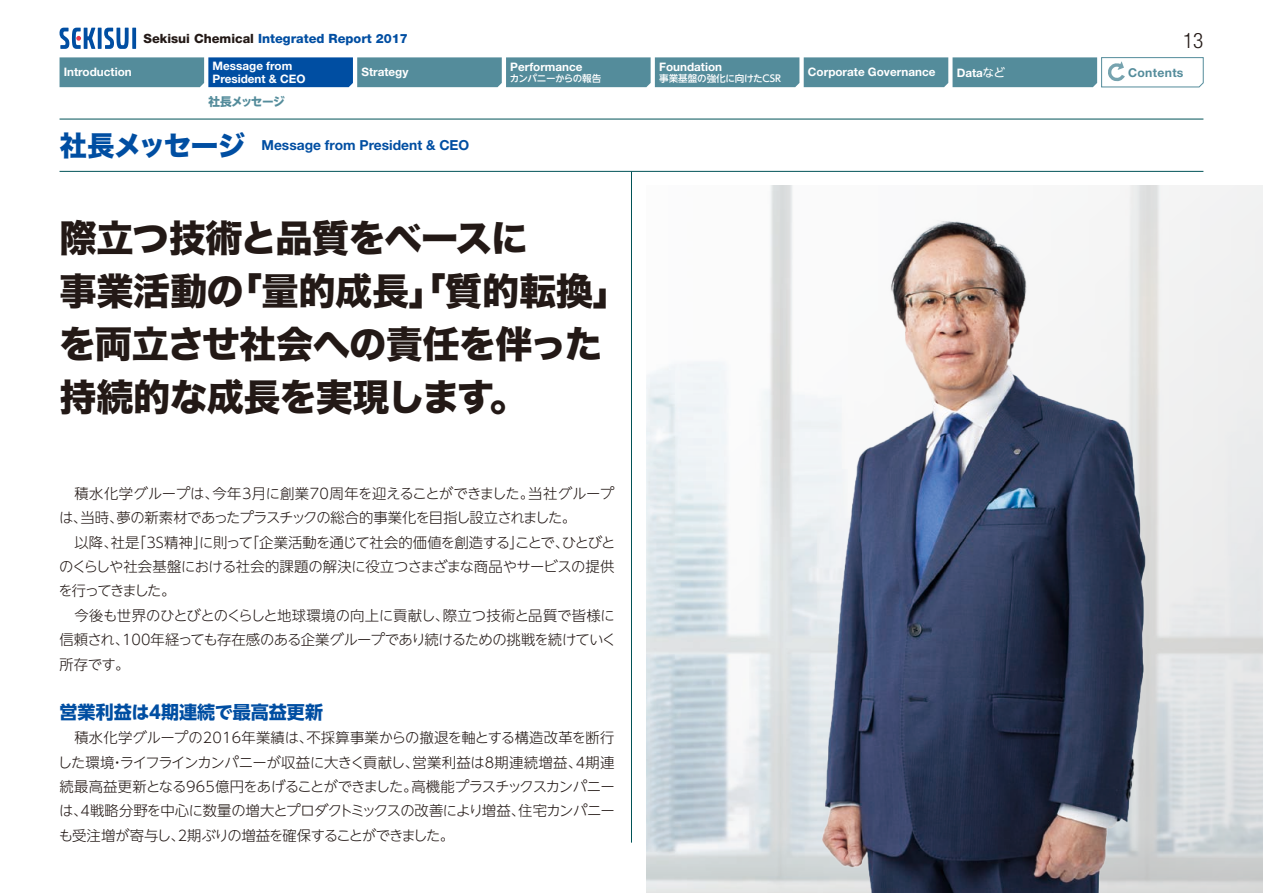
<style>
.page{position:relative;width:1263px;height:893px;background:#fff}
.page>*{position:absolute;margin:0;border:0;box-sizing:border-box;transform-origin:0 0}
.t1{font:37.2px/53.1px "Hira Kaku Std N W8";letter-spacing:-.015em;color:#231916}
.t2{font:300 condensed 21.3px "Helvetica Neue";color:#231916}
.t3{font:700 18px "UD Shin Go NT Pro";color:#004ea2}
.t4{font:300 14.4px/24.5px "UD Shin Go NT Pro";letter-spacing:-.035em;color:#231916;text-align:justify}
.t5{font:700 13.8px "Helvetica Neue";color:#004ea2}
.t6{font:800 12.75px "Helvetica Neue";color:#004ea2}
.t7{font:700 12.15px "Helvetica Neue";letter-spacing:.025em;color:#548c9b}
.t8{font:700 11.7px/12.8px "Helvetica Neue";color:#fff}
.t9{font:700 11.7px "UD Shin Go NT Pro";letter-spacing:-.055em;color:#548c9b}
.t10{font:500 9.6px "UD Shin Go NT Pr 6";letter-spacing:-.02em;color:#fff}
.t11{font:500 9.6px "UD Shin Go NT Pr 6";letter-spacing:-.045em;color:#fff}
.s1{color:#231916}
.s2{font-family:"UD Shin Go NT Pr 6";font-weight:400}
.s3{font-family:"Hira Kaku Std N W8";font-weight:400;font-size:27.6px}
</style>
<div class="page">
<img style="left:654px;top:198px;width:609px;height:695px">
<svg style="left:98px;top:28px;width:4px;height:21px"></svg>
<svg style="left:132px;top:28px;width:4px;height:21px"></svg>
<svg style="left:104px;top:28px;width:25px;height:21px"></svg>
<svg style="left:60px;top:28px;width:35px;height:21px"></svg>
<svg style="left:60px;top:57px;width:1144px;height:30px;background:#5e92a8"></svg>
<hr style="left:60px;top:119px;width:1143px;height:1px;background:#005357">
<hr style="left:60px;top:171px;width:1143px;height:1px;background:#005357">
<hr style="left:631px;top:172px;width:1px;height:671px;background:#005357">
<p class="t8" style="left:64px;top:66px;width:69px">Introduction</p>
<p class="t6" style="left:144px;top:31px;width:266px"><span class="s1">Sekisui Chemical</span> Integrated Report 2017</p>
<h2 class="t2" style="left:1183px;top:28px;width:22px">13</h2>
<p class="t7" style="left:1128px;top:65px;width:57px">Contents</p>
<p class="t8" style="left:213px;top:59px;width:94px">Message from<br>President &amp; CEO</p>
<p class="t8" style="left:510px;top:60px;width:74px">Performance</p>
<p class="t8" style="left:659px;top:60px;width:65px">Foundation</p>
<p class="t10" style="left:659px;top:71px;width:123px">事業基盤の強化に向けたCSR</p>
<p class="t8" style="left:808px;top:66px;width:129px">Corporate Governance</p>
<p class="t8" style="left:957px;top:66px;width:50px">Data<span class="s2">など</span></p>
<p class="t8" style="left:361px;top:66px;width:49px">Strategy</p>
<p class="t11" style="left:510px;top:71px;width:93px">カンパニーからの報告</p>
<p class="t9" style="left:208px;top:92px;width:78px">社長メッセージ</p>
<p class="t5" style="left:60px;top:137px;width:411px"><span class="s3">社長メッセージ</span> Message from President &amp; CEO</p>
<h1 class="t1" style="left:59px;top:212px;width:573px">際立つ技術と品質をベースに<br>事業活動の「量的成長」「質的転換」を両立させ社会への責任を伴った持続的な成長を実現します。</h1>
<p class="t4" style="left:59px;top:480px;width:557px;text-indent:15px">積水化学グループは、今年3月に創業70周年を迎えることができました。当社グループは、当時、夢の新素材であったプラスチックの総合的事業化を目指し設立されました。</p>
<p class="t4" style="left:59px;top:529px;width:558px;text-indent:16px">以降、社是「3S精神」に則って「企業活動を通じて社会的価値を創造する」ことで、ひとびとのくらしや社会基盤における社会的課題の解決に役立つさまざまな商品やサービスの提供を行ってきました。</p>
<p class="t4" style="left:60px;top:603px;width:558px;text-indent:15px">今後も世界のひとびとのくらしと地球環境の向上に貢献し、際立つ技術と品質で皆様に信頼され、100年経っても存在感のある企業グループであり続けるための挑戦を続けていく所存です。　　</p>
<p class="t3" style="left:60px;top:697px;width:265px">営業利益は4期連続で最高益更新</p>
<p class="t4" style="left:58px;top:725px;width:558px;text-indent:16px">積水化学グループの2016年業績は、不採算事業からの撤退を軸とする構造改革を断行した環境・ライフラインカンパニーが収益に大きく貢献し、営業利益は8期連続増益、4期連続最高益更新となる965億円をあげることができました。高機能プラスチックスカンパニーは、4戦略分野を中心に数量の増大とプロダクトミックスの改善により増益、住宅カンパニーも受注増が寄与し、2期ぶりの増益を確保することができました。</p>
</div>
